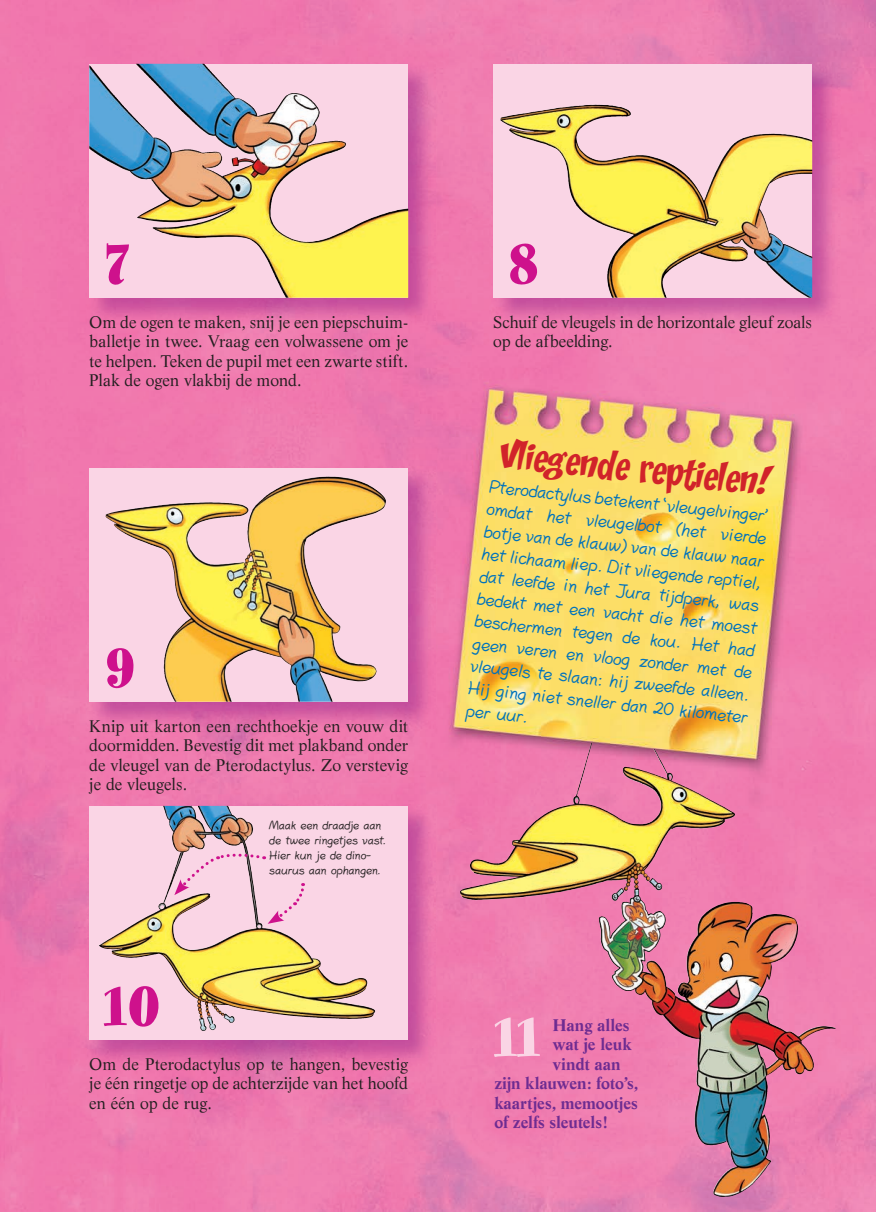
<style>
.page{position:relative;width:876px;height:1212px;background:#fff}
.page>*{position:absolute;margin:0;border:0;box-sizing:border-box;transform-origin:0 0}
.t1{font:72px "Spumoni";color:#ce118c}
.t2{font:72px "Spumoni";color:#fad5e5}
.t3{font:34.5px "CC Zoinks";color:#d1232a}
.t4{font:700 18px/22.5px "Plain Pensle";color:#0072bc}
.t5{font:16.5px/19.5px "Life";color:#231f20;text-align:justify}
.t6{font:700 16.5px "Life";letter-spacing:-.005em;color:#6e2c91}
.t7{font:700 12px/15px "Plain Pensle";letter-spacing:-.01em;color:#231f20}
</style>
<div class="page">
<img style="left:0;top:0;width:876px;height:1212px">
<img style="left:88px;top:62px;width:347px;height:263px">
<svg style="left:89px;top:64px;width:319px;height:234px;background:#e6ccb3"></svg>
<img style="left:136px;top:64px;width:121px;height:98px">
<img style="left:492px;top:62px;width:347px;height:263px">
<svg style="left:493px;top:64px;width:319px;height:234px;background:#edd0b5"></svg>
<img style="left:500px;top:105px;width:99px;height:41px">
<img style="left:88px;top:466px;width:347px;height:263px">
<img style="left:89px;top:468px;width:319px;height:234px">
<img style="left:193px;top:476px;width:133px;height:89px">
<img style="left:88px;top:804px;width:347px;height:263px">
<svg style="left:89px;top:806px;width:319px;height:234px;background:#efcfc1"></svg>
<img style="left:163px;top:806px;width:48px;height:62px">
<img style="left:520px;top:743px;width:71px;height:96px">
<svg style="left:174px;top:854px;width:132px;height:70px;background:#efc7d5"></svg>
<h1 class="t1" style="left:104px;top:226px;width:26px">7</h1>
<h1 class="t1" style="left:508px;top:226px;width:32px">8</h1>
<p class="t5" style="left:89px;top:312px;width:320px">Om de ogen te maken, snij je een piepschuim&shy;balletje in twee. Vraag een volwassene om je te helpen. Teken de pupil met een zwarte stift.<br>Plak de ogen vlakbij de mond.</p>
<h1 class="t1" style="left:104px;top:630px;width:32px">9</h1>
<p class="t5" style="left:89px;top:716px;width:320px">Knip uit karton een rechthoekje en vouw dit doormidden. Bevestig dit met plakband onder de vleugel van de Pterodactylus. Zo verstevig je de vleugels.</p>
<h1 class="t1" style="left:104px;top:968px;width:57px">10</h1>
<p class="t7" style="left:269px;top:818px;width:118px">Maak een draadje aan de twee ringetjes vast.<br>Hier kun je de dino&shy;saurus aan ophangen.</p>
<p class="t5" style="left:89px;top:1054px;width:320px">Om de Pterodactylus op te hangen, bevestig je één ringetje op de achterzijde van het hoofd en één op de rug.</p>
<p class="t5" style="left:493px;top:312px;width:320px">Schuif de vleugels in de horizontale gleuf zoals op de afbeelding.</p>
<h2 class="t3" style="left:503px;top:435px;width:270px;rotate:6deg">Vliegende reptielen!</h2>
<p class="t4" style="left:490px;top:476px;width:286px;rotate:6deg">Pterodactylus betekent ‘vleugelvinger’ omdat het vleugelbot (het vierde botje van de klauw ) van de klauw naar het lichaam liep. Dit vliegende reptiel, dat leefde in het Jura tijdperk, w as bedekt met een vacht die het moest beschermen tegen de kou. H et had geen veren en vloog zonder met de vleugels te slaan: hij zw eefde alleen.<br>H ij ging niet sneller dan 20 kilometer per uur.</p>
<h1 class="t2" style="left:494px;top:999px;width:46px">11</h1>
<p class="t6" style="left:553px;top:1015px;width:78px">Hang alles</p>
<p class="t6" style="left:553px;top:1034px;width:80px">wat je leuk</p>
<p class="t6" style="left:553px;top:1054px;width:69px">vindt aan</p>
<p class="t6" style="left:494px;top:1073px;width:146px">zijn klauwen: foto’s,</p>
<p class="t6" style="left:494px;top:1093px;width:145px">kaartjes, memootjes</p>
<p class="t6" style="left:494px;top:1112px;width:116px">of zelfs sleutels!</p>
</div>
